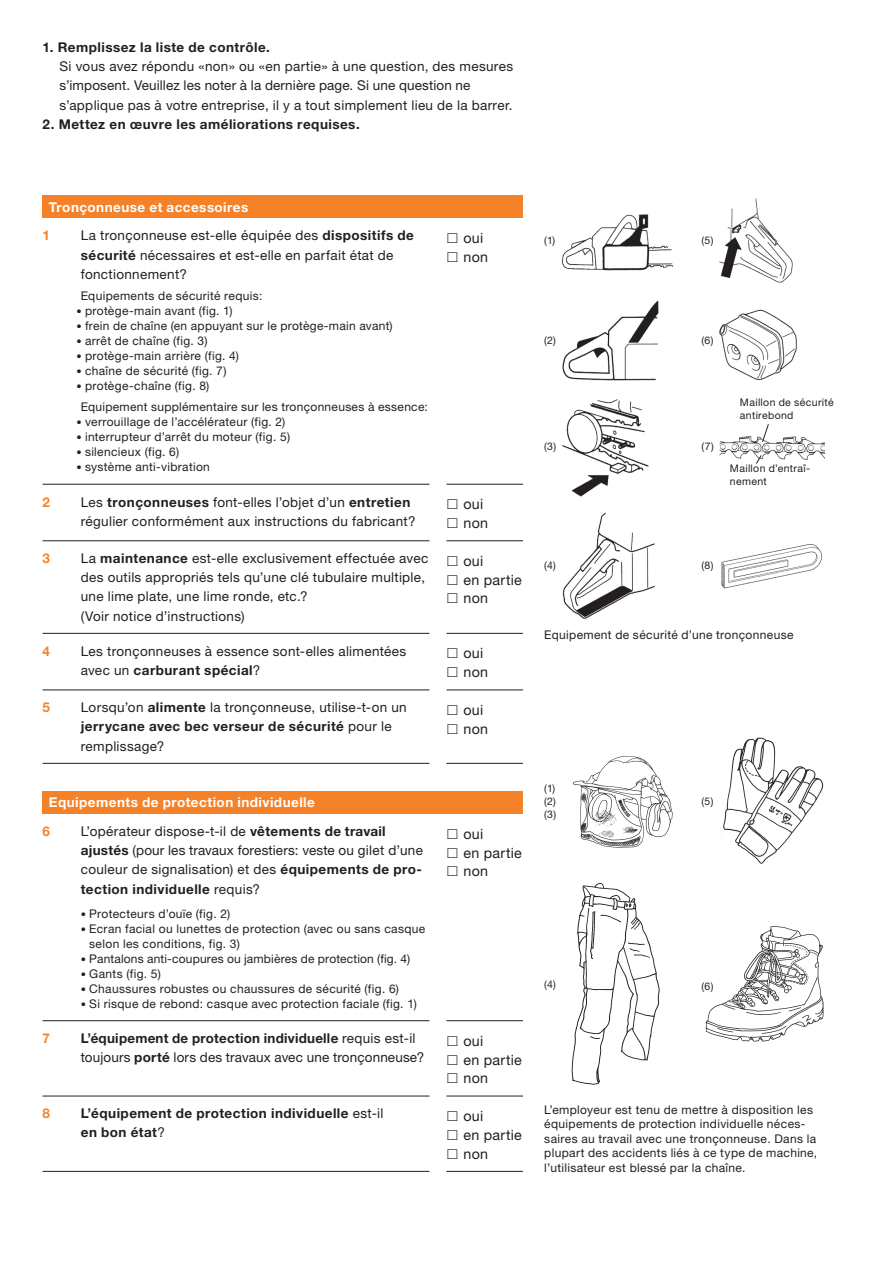
<style>
.page{position:relative;width:893px;height:1263px;background:#fff}
.page>*{position:absolute;margin:0;border:0;box-sizing:border-box;transform-origin:0 0}
.t1{font:14.25px/18.8px "Helvetica Neue LT Std";letter-spacing:.02em;color:#231f20}
.t2{font:13.5px/19.2px "Helvetica Neue LT Std";letter-spacing:.025em;color:#231f20}
.t3{font:700 13.5px/18.8px "Helvetica Neue LT Std";letter-spacing:.035em;color:#231f20}
.t4{font:700 13.5px "Helvetica Neue LT Std";letter-spacing:.035em;color:#fff}
.t5{font:700 13.5px "Helvetica Neue LT Std";color:#f58229}
.t6{font:12px/14.4px "Helvetica Neue LT Std";letter-spacing:.025em;color:#231f20}
.t7{font:10.5px/12.8px "Helvetica Neue LT Std";letter-spacing:.035em;color:#231f20}
.s1{font-weight:700}
.s2{font-weight:300;font-size:10.5px}
.s3{font-weight:400}
</style>
<div class="page">
<img style="left:561px;top:214px;width:113px;height:57px">
<img style="left:562px;top:300px;width:97px;height:81px">
<img style="left:562px;top:399px;width:87px;height:98px">
<img style="left:562px;top:512px;width:93px;height:107px">
<img style="left:719px;top:198px;width:74px;height:85px">
<img style="left:719px;top:309px;width:78px;height:72px">
<img style="left:719px;top:436px;width:106px;height:24px">
<img style="left:721px;top:544px;width:102px;height:44px">
<img style="left:572px;top:756px;width:101px;height:92px">
<img style="left:571px;top:882px;width:89px;height:203px">
<img style="left:723px;top:737px;width:101px;height:127px">
<img style="left:705px;top:926px;width:119px;height:116px">
<div style="left:43px;top:196px;width:480px;height:22px;background:#f58229"></div>
<hr style="left:446px;top:484px;width:77px;height:1px;background:#231f20">
<hr style="left:446px;top:763px;width:77px;height:1px;background:#231f20">
<hr style="left:446px;top:633px;width:77px;height:1px;background:#231f20">
<hr style="left:446px;top:540px;width:77px;height:1px;background:#231f20">
<hr style="left:446px;top:689px;width:77px;height:1px;background:#231f20">
<hr style="left:43px;top:484px;width:386px;height:1px;background:#231f20">
<hr style="left:43px;top:540px;width:386px;height:1px;background:#231f20">
<hr style="left:43px;top:633px;width:386px;height:1px;background:#231f20">
<hr style="left:43px;top:689px;width:386px;height:1px;background:#231f20">
<hr style="left:43px;top:763px;width:386px;height:1px;background:#231f20">
<div style="left:43px;top:791px;width:480px;height:23px;background:#f58229"></div>
<hr style="left:43px;top:1020px;width:386px;height:1px;background:#231f20">
<hr style="left:43px;top:1096px;width:386px;height:1px;background:#231f20">
<hr style="left:43px;top:1171px;width:386px;height:1px;background:#231f20">
<hr style="left:446px;top:1020px;width:77px;height:1px;background:#231f20">
<hr style="left:446px;top:1096px;width:77px;height:1px;background:#231f20">
<hr style="left:446px;top:1171px;width:77px;height:1px;background:#231f20">
<svg style="left:756px;top:455px;width:6px;height:9px"></svg>
<svg style="left:762px;top:424px;width:7px;height:18px"></svg>
<p class="t3" style="left:43px;top:38px;width:229px">1. Remplissez la liste de contrôle.</p>
<p class="t2" style="left:60px;top:57px;width:455px">Si vous avez répondu «non» ou «en partie» à une question, des mesures s’imposent. Veuillez les noter à la dernière page. Si une question ne s’applique pas à votre entreprise, il y a tout simplement lieu de la barrer.</p>
<p class="t3" style="left:43px;top:114px;width:319px">2. Mettez en œuvre les améliorations requises.</p>
<p class="t4" style="left:49px;top:198px;width:201px">Tronçonneuse et accessoires</p>
<p class="t5" style="left:43px;top:227px;width:9px">1</p>
<p class="t2" style="left:81px;top:226px;width:335px">La tronçonneuse est-elle équipée des <span class="s1">dispositifs de sécurité</span> nécessaires et est-elle en parfait état de fonctionnement?</p>
<p class="t6" style="left:81px;top:288px;width:183px">Equipements de sécurité requis:</p>
<p class="t6" style="left:77px;top:303px;width:158px"><span class="s2">•</span> protège-main avant (fig. 1)</p>
<p class="t6" style="left:77px;top:318px;width:318px"><span class="s2">•</span> frein de chaîne (en appuyant sur le protège-main avant)</p>
<p class="t6" style="left:77px;top:333px;width:133px"><span class="s2">•</span> arrêt de chaîne (fig. 3)</p>
<p class="t6" style="left:77px;top:348px;width:164px"><span class="s2">•</span> protège-main arrière (fig. 4)</p>
<p class="t6" style="left:77px;top:363px;width:152px"><span class="s2">•</span> chaîne de sécurité (fig. 7)</p>
<p class="t6" style="left:81px;top:375px;width:349px;line-height:21.3px;text-indent:-4px"><span class="s2">•</span> protège-chaîne (fig. 8)<br>Equipement supplémentaire sur les tronçonneuses à essence:</p>
<p class="t6" style="left:77px;top:415px;width:210px"><span class="s2">•</span> verrouillage de l’accélérateur (fig. 2)</p>
<p class="t6" style="left:77px;top:430px;width:215px"><span class="s2">•</span> interrupteur d’arrêt du moteur (fig. 5)</p>
<p class="t6" style="left:77px;top:445px;width:104px"><span class="s2">•</span> silencieux (fig. 6)</p>
<p class="t6" style="left:77px;top:460px;width:135px"><span class="s2">•</span> système anti-vibration</p>
<p class="t1" style="left:463px;top:228px;width:26px">oui non</p>
<p class="t5" style="left:43px;top:493px;width:9px">2</p>
<p class="t2" style="left:81px;top:492px;width:336px">Les <span class="s1">tronçonneuses</span> font-elles l’objet d’un <span class="s1">entretien </span>régulier conformément aux instructions du fabricant?</p>
<p class="t1" style="left:463px;top:495px;width:26px">oui non</p>
<p class="t5" style="left:43px;top:550px;width:9px">3</p>
<p class="t2" style="left:81px;top:549px;width:349px">La <span class="s1">maintenance</span> est-elle exclusivement effectuée avec des outils appropriés tels qu’une clé tubulaire multiple, une lime plate, une lime ronde, etc.?<br>(Voir notice d’instructions)</p>
<p class="t1" style="left:463px;top:551px;width:60px">oui<br>en partie non</p>
<p class="t5" style="left:43px;top:643px;width:9px">4</p>
<p class="t2" style="left:81px;top:641px;width:327px">Les tronçonneuses à essence sont-elles alimentées avec un <span class="s1">carburant spécial</span>?</p>
<p class="t1" style="left:463px;top:644px;width:26px">oui non</p>
<p class="t5" style="left:43px;top:699px;width:9px">5</p>
<p class="t2" style="left:81px;top:698px;width:327px">Lorsqu’on <span class="s1">alimente</span> la tronçonneuse, utilise-t-on un <span class="s1">jerrycane avec bec verseur de sécurité</span> pour le remplissage?</p>
<p class="t1" style="left:463px;top:700px;width:26px">oui non</p>
<p class="t4" style="left:49px;top:794px;width:268px">Equipements de protection individuelle</p>
<p class="t5" style="left:43px;top:823px;width:9px">6</p>
<p class="t2" style="left:81px;top:821px;width:344px">L’opérateur dispose-t-il de <span class="s1">vêtements de travail ajustés</span> (pour les travaux forestiers: veste ou gilet d’une couleur de signalisation) et des <span class="s1">équipements de pro&shy;tection individuelle</span> requis?</p>
<p class="t6" style="left:81px;top:906px;width:151px"><span class="s2">•</span> Protecteurs d’ouïe (fig. 2)</p>
<p class="t6" style="left:89px;top:921px;width:337px;line-height:15px;text-indent:-9px"><span class="s2">•</span> Ecran facial ou lunettes de protection (avec ou sans casque selon les conditions, fig. 3)</p>
<p class="t6" style="left:81px;top:951px;width:331px"><span class="s2">•</span> Pantalons anti-coupures ou jambières de protection (fig. 4)</p>
<p class="t6" style="left:81px;top:966px;width:82px"><span class="s2">•</span> Gants (fig. 5)</p>
<p class="t6" style="left:81px;top:981px;width:320px"><span class="s2">•</span> Chaussures robustes ou chaussures de sécurité (fig. 6)</p>
<p class="t6" style="left:81px;top:996px;width:337px"><span class="s2">•</span> Si risque de rebond: casque avec protection faciale (fig. 1)</p>
<p class="t1" style="left:463px;top:824px;width:60px">oui<br>en partie non</p>
<p class="t5" style="left:43px;top:1030px;width:9px">7</p>
<p class="t2" style="left:81px;top:1029px;width:345px;line-height:18.8px"><span class="s1">L’équipement de protection individuelle</span> requis est-il toujours <span class="s1">porté</span> lors des travaux avec une tronçonneuse?</p>
<p class="t1" style="left:463px;top:1031px;width:60px">oui<br>en partie non</p>
<p class="t5" style="left:43px;top:1105px;width:9px">8</p>
<p class="t3" style="left:81px;top:1104px;width:304px">L’équipement de protection individuelle <span class="s3">est-il </span>en bon état<span class="s3">?</span></p>
<p class="t1" style="left:463px;top:1106px;width:60px">oui<br>en partie non</p>
<p class="t7" style="left:544px;top:234px;width:13px">(1)</p>
<p class="t7" style="left:702px;top:234px;width:13px">(5)</p>
<p class="t7" style="left:544px;top:334px;width:13px">(2)</p>
<p class="t7" style="left:702px;top:334px;width:13px">(6)</p>
<p class="t7" style="left:740px;top:396px;width:95px">Maillon de sécurité antirebond</p>
<p class="t7" style="left:544px;top:440px;width:13px">(3)</p>
<p class="t7" style="left:702px;top:440px;width:14px">(7)</p>
<p class="t7" style="left:730px;top:462px;width:82px">Maillon d’entraî&shy;nement</p>
<p class="t7" style="left:544px;top:559px;width:13px">(4)</p>
<p class="t7" style="left:702px;top:559px;width:13px">(8)</p>
<p class="t6" style="left:544px;top:627px;width:251px">Equipement de sécurité d’une tronçonneuse</p>
<p class="t7" style="left:544px;top:782px;width:13px;text-align:justify">(1) (2) (3)</p>
<p class="t7" style="left:544px;top:978px;width:13px">(4)</p>
<p class="t7" style="left:702px;top:795px;width:13px">(5)</p>
<p class="t7" style="left:702px;top:980px;width:13px">(6)</p>
<p class="t6" style="left:544px;top:1102px;width:274px">L’employeur est tenu de mettre à disposition les équipements de protection individuelle néces&shy;saires au travail avec une tronçonneuse. Dans la plupart des accidents liés à ce type de machine, l’utilisateur est blessé par la chaîne.</p>
</div>
